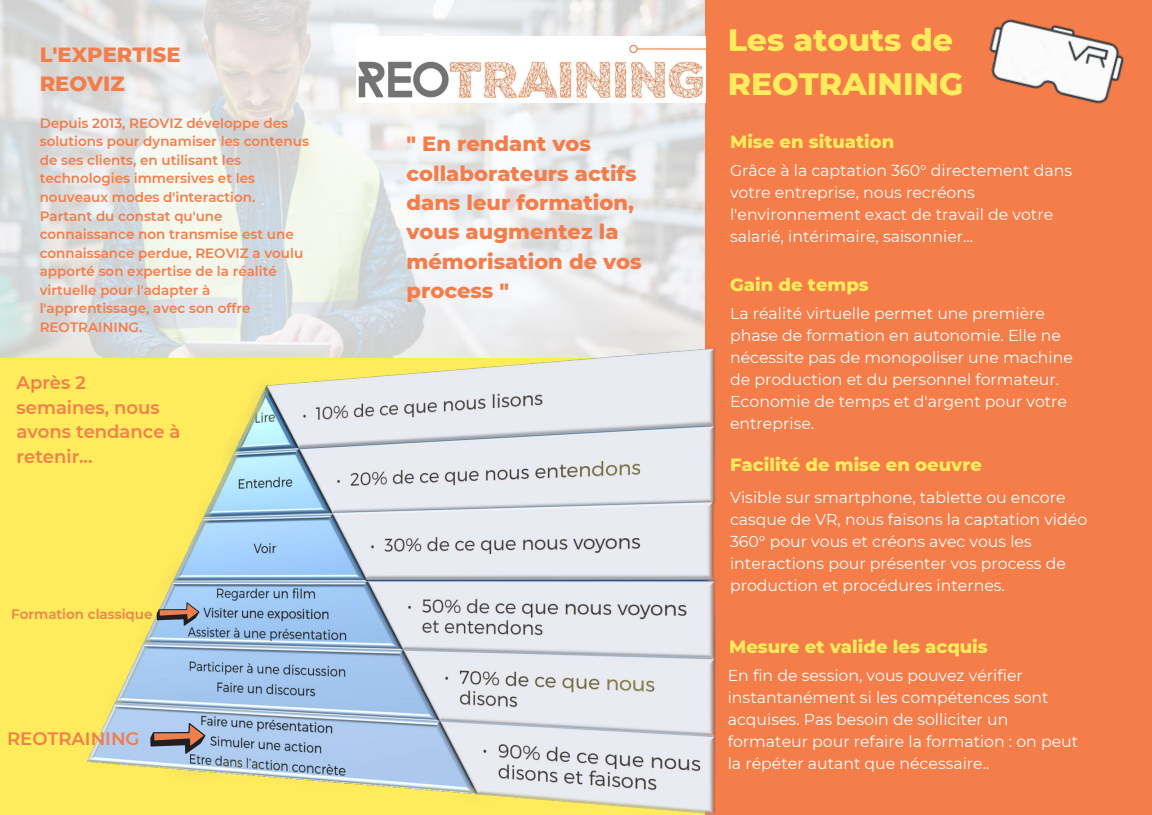
<style>
.page{position:relative;width:1152px;height:815px;background:#fff}
.page>*{position:absolute;margin:0;border:0;box-sizing:border-box;transform-origin:0 0}
.t1{font:800 31.5px/43.9px "Montserrat";color:#ffec5c}
.t2{font:800 21px/29.2px "Montserrat";color:#f47d4a}
.t3{font:800 18px "Montserrat";color:#ffec5c}
.t4{font:600 18px/24.8px "Montserrat";color:#f47d4a}
.t5{font:15.75px/21.9px "Montserrat";color:#fff}
.t6{font:600 13.5px/18.6px "Montserrat";color:#f47d4a}
</style>
<div class="page">
<img style="left:0;top:0;width:705px;height:358px">
<div style="left:0;top:358px;width:712px;height:456px;background:#ffec5c"></div>
<div style="left:705px;top:0;width:447px;height:814px;background:#f47d4a"></div>
<img style="left:989px;top:17px;width:136px;height:87px">
<img style="left:17px;top:344px;width:699px;height:470px">
<svg style="left:157px;top:602px;width:42px;height:23px"></svg>
<svg style="left:150px;top:722px;width:55px;height:31px;background:#968d96"></svg>
<img style="left:357px;top:36px;width:348px;height:66px">
<h2 class="t2" style="left:40px;top:40px;width:142px">L'EXPERTISE<br>REOVIZ</h2>
<p class="t6" style="left:40px;top:113px;width:271px">Depuis 2013, REOVIZ développe des solutions pour dynamiser les contenus de ses clients, en utilisant les technologies immersives et les nouveaux modes d'interaction.<br>Partant du constat qu'une connaissance non transmise est une connaissance perdue, REOVIZ a voulu apporté son expertise de la réalité virtuelle pour l'adapter à l'apprentissage, avec son offre<br>REOTRAINING.</p>
<p class="t4" style="left:17px;top:370px;width:165px">Après 2 semaines, nous avons tendance à retenir...</p>
<p class="t6" style="left:11px;top:604px;width:143px">Formation classique</p>
<p class="t4" style="left:7px;top:725px;width:134px">REOTRAINING</p>
<h2 class="t2" style="left:406px;top:129px;width:237px">" En rendant vos collaborateurs actifs dans leur formation, vous augmentez la mémorisation de vos process "</h2>
<h1 class="t1" style="left:728px;top:18px;width:237px">Les atouts de<br>REOTRAINING</h1>
<p class="t3" style="left:730px;top:131px;width:166px">Mise en situation</p>
<p class="t5" style="left:730px;top:159px;width:344px">Grâce à la captation 360° directement dans votre entreprise, nous recréons l'environnement exact de travail de votre salarié, intérimaire, saisonnier...</p>
<p class="t3" style="left:730px;top:273px;width:140px">Gain de temps</p>
<p class="t5" style="left:730px;top:302px;width:345px">La réalité virtuelle permet une première phase de formation en autonomie. Elle ne nécessite pas de monopoliser une machine de production et du personnel formateur.<br>Economie de temps et d'argent pour votre entreprise.</p>
<p class="t3" style="left:730px;top:453px;width:253px">Facilité de mise en oeuvre</p>
<p class="t5" style="left:730px;top:486px;width:359px">Visible sur smartphone, tablette ou encore casque de VR, nous faisons la captation vidéo 360° pour vous et créons avec vous les interactions pour présenter vos process de production et procédures internes.</p>
<p class="t3" style="left:729px;top:635px;width:260px">Mesure et valide les acquis</p>
<p class="t5" style="left:728px;top:664px;width:352px">En fin de session, vous pouvez vérifier instantanément si les compétences sont acquises. Pas besoin de solliciter un formateur pour refaire la formation : on peut la répéter autant que nécessaire..</p>
</div>
